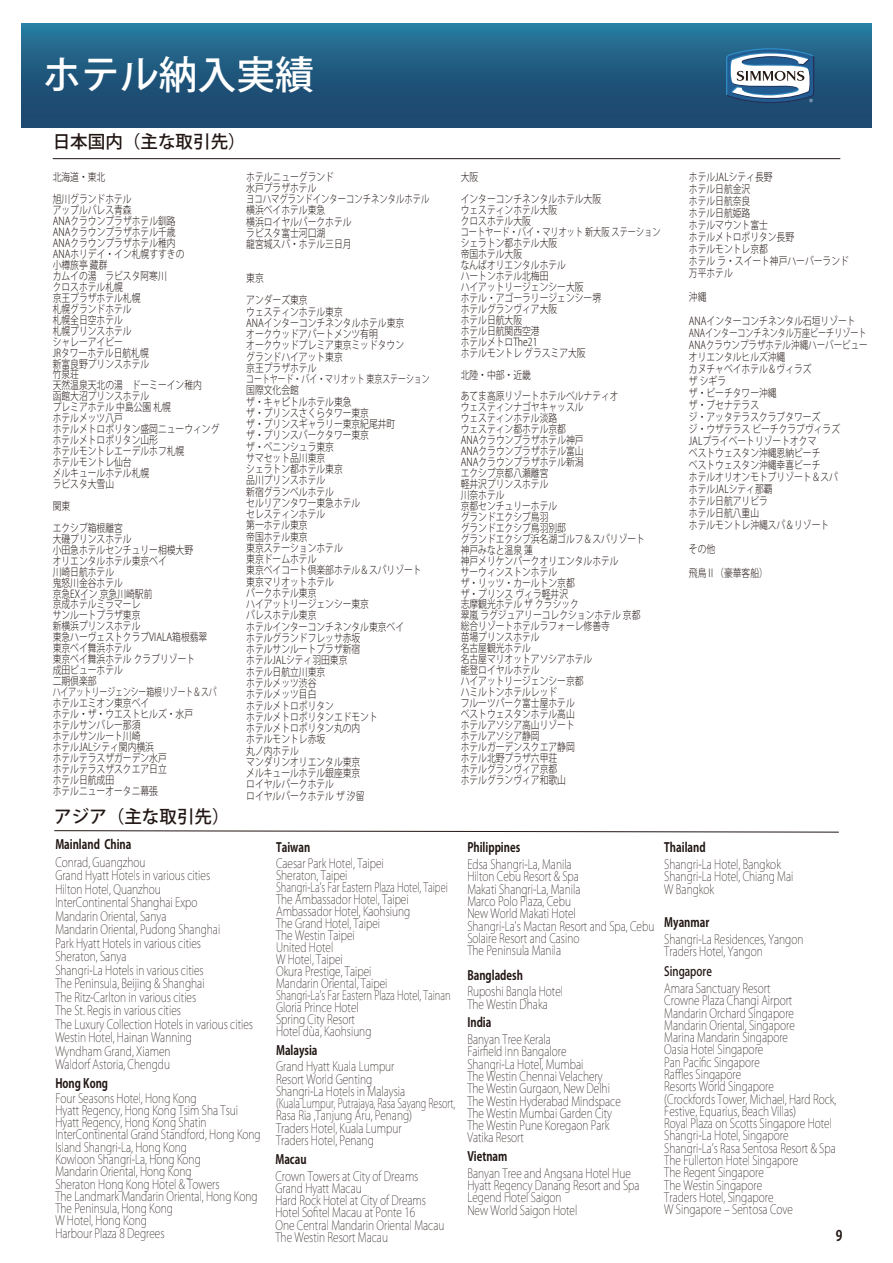
<style>
.page{position:relative;width:893px;height:1263px;background:#fff}
.page>*{position:absolute;margin:0;border:0;box-sizing:border-box;transform-origin:0 0}
.t1{font:500 38.85px "Koz Go Pro";color:#fff}
.t2{font:500 17.55px "Koz Go Pro";color:#211613}
.t3{font:200 12.75px/12.3px "Koz Go Pro";color:#211613;scale:.8 1}
.t4{font:700 12.75px "Koz Go Pro";color:#211613;scale:.8 1}
.t5{font:500 12.75px "Koz Go Pro";color:#211613;scale:.8 1}
.t6{font:300 10.95px/10.9px "Koz Go Pro";color:#211613;scale:.8 1}
.t7{font:300 10.95px/12px "Koz Go Pro";color:#211613;scale:.74 1}
</style>
<div class="page">
<div style="left:22px;top:24px;width:849px;height:104px;background:linear-gradient(to bottom,#257599,#1c4068)"></div>
<hr style="left:53px;top:158px;width:787px;height:1px;background:#211613">
<svg style="left:54px;top:830px;width:785px;height:3px"></svg>
<svg style="left:726px;top:46px;width:88px;height:59px"></svg>
<h1 class="t1" style="left:42px;top:50px;width:273px">ホテル納入実績</h1>
<h2 class="t2" style="left:53px;top:131px;width:195px">日本国内（主な取引先）</h2>
<p class="t6" style="left:53px;top:166px;width:100px;line-height:21.9px">北海道・東北<br>旭川グランドホテル</p>
<p class="t6" style="left:53px;top:205px;width:210px">アップルパレス青森<br>ANAクラウンプラザホテル釧路<br>ANAクラウンプラザホテル千歳<br>ANAクラウンプラザホテル稚内<br>ANAホリデイ・イン札幌すすきの<br>小樽旅亭 藏群<br>カムイの湯　ラビスタ阿寒川<br>クロスホテル札幌<br>京王プラザホテル札幌<br>札幌グランドホテル<br>札幌全日空ホテル<br>札幌プリンスホテル<br>シャレーアイビー<br>JRタワーホテル日航札幌<br>新富良野プリンスホテル<br>竹泉荘<br>天然温泉天北の湯　ドーミーイン稚内<br>函館大沼プリンスホテル<br>プレミアホテル 中島公園 札幌<br>ホテルメッツ八戸<br>ホテルメトロポリタン盛岡ニューウィングホテルメトロポリタン山形<br>ホテルモントレエーデルホフ札幌<br>ホテルモントレ仙台<br>メルキュールホテル札幌<br>ラビスタ大雪山</p>
<p class="t6" style="left:53px;top:495px;width:89px;line-height:21.9px">関東<br>エクシブ箱根離宮</p>
<p class="t6" style="left:53px;top:533px;width:206px">大磯プリンスホテル<br>小田急ホテルセンチュリー相模大野<br>オリエンタルホテル東京ベイ<br>川崎日航ホテル<br>鬼怒川金谷ホテル<br>京急EXイン 京急川崎駅前<br>京成ホテルミラマーレ<br>サンルートプラザ東京<br>新横浜プリンスホテル<br>東急ハーヴェストクラブVIALA箱根翡翠東京ベイ舞浜ホテル<br>東京ベイ舞浜ホテル クラブリゾート<br>成田ビューホテル<br>二期倶楽部<br>ハイアットリージェンシー箱根リゾート＆スパホテルエミオン東京ベイ<br>ホテル・ザ・ウエストヒルズ・水戸<br>ホテルサンバレー那須<br>ホテルサンルート川崎<br>ホテルJALシティ関内横浜<br>ホテルテラスザガーデン水戸<br>ホテルテラスザスクエア日立<br>ホテル日航成田<br>ホテルニューオータニ幕張</p>
<h2 class="t2" style="left:54px;top:805px;width:177px">アジア（主な取引先）</h2>
<p class="t6" style="left:246px;top:171px;width:231px">ホテルニューグランド<br>水戸プラザホテル<br>ヨコハマグランドインターコンチネンタルホテル横浜ベイホテル東急<br>横浜ロイヤルパークホテル<br>ラビスタ富士河口湖<br>龍宮城スパ・ホテル三日月</p>
<p class="t6" style="left:246px;top:267px;width:78px;line-height:22.5px">東京<br>アンダーズ東京</p>
<p class="t6" style="left:246px;top:306px;width:231px">ウェスティンホテル東京<br>ANAインターコンチネンタルホテル東京<br>オークウッドアパートメンツ有明<br>オークウッドプレミア東京ミッドタウン<br>グランドハイアット東京<br>京王プラザホテル<br>コートヤード・バイ・マリオット 東京ステーション国際文化会館<br>ザ・キャピトルホテル東急<br>ザ・プリンスさくらタワー東京<br>ザ・プリンスギャラリー東京紀尾井町<br>ザ・プリンスパークタワー東京<br>ザ・ペニンシュラ東京<br>サマセット品川東京<br>シェラトン都ホテル東京<br>品川プリンスホテル<br>新宿グランベルホテル<br>セルリアンタワー東急ホテル<br>セレスティンホテル<br>第一ホテル東京<br>帝国ホテル東京<br>東京ステーションホテル<br>東京ドームホテル<br>東京ベイコート倶楽部ホテル＆スパリゾート東京マリオットホテル<br>パークホテル東京<br>ハイアットリージェンシー東京<br>パレスホテル東京<br>ホテルインターコンチネンタル東京ベイ<br>ホテルグランドフレッサ赤坂<br>ホテルサンルートプラザ新宿<br>ホテルJALシティ羽田東京<br>ホテル日航立川東京<br>ホテルメッツ渋谷<br>ホテルメッツ目白<br>ホテルメトロポリタン<br>ホテルメトロポリタンエドモント<br>ホテルメトロポリタン丸の内<br>ホテルモントレ赤坂<br>丸ノ内ホテル<br>マンダリンオリエンタル東京<br>メルキュールホテル銀座東京<br>ロイヤルパークホテル<br>ロイヤルパークホテル ザ 汐留</p>
<p class="t6" style="left:461px;top:167px;width:177px;line-height:21.9px">大阪<br>インターコンチネンタルホテル大阪</p>
<p class="t6" style="left:461px;top:205px;width:251px">ウェスティンホテル大阪<br>クロスホテル大阪<br>コートヤード・バイ・マリオット 新大阪 ステーションシェラトン都ホテル大阪<br>帝国ホテル大阪<br>なんばオリエンタルホテル<br>ハートンホテル北梅田<br>ハイアットリージェンシー大阪<br>ホテル・アゴーラリージェンシー堺<br>ホテルグランヴィア大阪<br>ホテル日航大阪<br>ホテル日航関西空港<br>ホテルメトロThe21<br>ホテルモントレ グラスミア大阪</p>
<p class="t6" style="left:461px;top:364px;width:199px;line-height:21.9px">北陸・中部・近畿<br>あてま高原リゾートホテルベルナティオ</p>
<p class="t6" style="left:461px;top:402px;width:232px">ウェスティンナゴヤキャッスル<br>ウェスティンホテル淡路<br>ウェスティン都ホテル京都<br>ANAクラウンプラザホテル神戸<br>ANAクラウンプラザホテル富山<br>ANAクラウンプラザホテル新潟<br>エクシブ京都八瀬離宮<br>軽井沢プリンスホテル<br>川奈ホテル<br>京都センチュリーホテル<br>グランドエクシブ鳥羽<br>グランドエクシブ鳥羽別邸<br>グランドエクシブ浜名湖ゴルフ＆スパリゾート神戸みなと温泉 蓮<br>神戸メリケンパークオリエンタルホテル<br>サーウィンストンホテル<br>ザ・リッツ・カールトン京都<br>ザ・プリンス ヴィラ軽井沢<br>志摩観光ホテル ザ クラシック<br>翠嵐 ラグジュアリーコレクションホテル 京都総合リゾートホテルラフォーレ修善寺<br>苗場プリンスホテル<br>名古屋観光ホテル<br>名古屋マリオットアソシアホテル<br>能登ロイヤルホテル<br>ハイアットリージェンシー京都<br>ハミルトンホテルレッド<br>フルーツパーク富士屋ホテル<br>ベストウェスタンホテル高山<br>ホテルアソシア高山リゾート　　<br>ホテルアソシア静岡<br>ホテルガーデンスクエア静岡<br>ホテル北野プラザ六甲荘<br>ホテルグランヴィア京都<br>ホテルグランヴィア和歌山</p>
<p class="t6" style="left:689px;top:171px;width:202px;line-height:12px">ホテルJALシティ長野<br>ホテル日航金沢<br>ホテル日航奈良<br>ホテル日航姫路<br>ホテルマウント富士<br>ホテルメトロポリタン長野<br>ホテルモントレ京都<br>ホテル ラ・スイート神戸ハーバーランド万平ホテル</p>
<p class="t6" style="left:689px;top:285px;width:210px;line-height:24px">沖縄<br>ANAインターコンチネンタル石垣リゾート</p>
<p class="t7" style="left:689px;top:327px;width:243px">ANAインターコンチネンタル万座ビーチリゾート<br>ANAクラウンプラザホテル沖縄ハーバービューオリエンタルヒルズ沖縄<br>カヌチャベイホテル＆ヴィラズ<br>ザ シギラ<br>ザ・ビーチタワー沖縄<br>ザ・ブセナテラス<br>ジ・アッタテラスクラブタワーズ<br>ジ・ウザテラス ビーチクラブヴィラズ<br>JALプライベートリゾートオクマ<br>ベストウェスタン沖縄恩納ビーチ<br>ベストウェスタン沖縄幸喜ビーチ<br>ホテルオリオンモトブリゾート＆スパ<br>ホテルJALシティ那覇<br>ホテル日航アリビラ<br>ホテル日航八重山<br>ホテルモントレ沖縄スパ＆リゾート</p>
<p class="t6" style="left:689px;top:537px;width:100px;line-height:24px">その他<br>飛鳥Ⅱ（豪華客船）</p>
<p class="t4" style="left:55px;top:836px;width:97px">Mainland China</p>
<p class="t3" style="left:55px;top:855px;width:249px;line-height:13.5px">Conrad, Guangzhou<br>Grand Hyatt Hotels in various cities<br>Hilton Hotel, Quanzhou<br>InterContinental Shanghai Expo<br>Mandarin Oriental, Sanya<br>Mandarin Oriental, Pudong Shanghai<br>Park Hyatt Hotels in various cities<br>Sheraton, Sanya<br>Shangri-La Hotels in various cities<br>The Peninsula, Beijing &amp; Shanghai<br>The Ritz-Carlton in various cities<br>The St. Regis in various cities<br>The Luxury Collection Hotels in various cities<br>Westin Hotel, Hainan Wanning<br>Wyndham Grand, Xiamen<br>Waldorf Astoria, Chengdu</p>
<p class="t4" style="left:55px;top:1075px;width:68px">Hong Kong</p>
<p class="t3" style="left:55px;top:1092px;width:258px">Four Seasons Hotel, Hong Kong<br>Hyatt Regency, Hong Kong Tsim Sha Tsui<br>Hyatt Regency, Hong Kong Shatin<br>InterContinental Grand Standford, Hong Kong<br>Island Shangri-La, Hong Kong<br>Kowloon Shangri-La, Hong Kong<br>Mandarin Oriental, Hong Kong<br>Sheraton Hong Kong Hotel &amp; Towers<br>The Landmark Mandarin Oriental, Hong Kong<br>The Peninsula, Hong Kong<br>W Hotel, Hong Kong<br>Harbour Plaza 8 Degrees</p>
<p class="t4" style="left:276px;top:839px;width:44px">Taiwan</p>
<p class="t3" style="left:276px;top:857px;width:220px">Caesar Park Hotel, Taipei<br>Sheraton, Taipei<br>Shangri-Laʼs Far Eastern Plaza Hotel, Taipei<br>The Ambassador Hotel, Taipei<br>Ambassador Hotel, Kaohsiung<br>The Grand Hotel, Taipei<br>The Westin Taipei<br>United Hotel<br>W Hotel, Taipei<br>Okura Prestige, Taipei<br>Mandarin Oriental, Taipei<br>Shangri-Laʼs Far Eastern Plaza Hotel, Tainan<br>Gloria Prince Hotel<br>Spring City Resort<br>Hotel dùa, Kaohsiung</p>
<p class="t4" style="left:276px;top:1042px;width:53px">Malaysia</p>
<p class="t3" style="left:276px;top:1060px;width:225px">Grand Hyatt Kuala Lumpur<br>Resort World Genting<br>Shangri-La Hotels in Malaysia<br>(Kuala Lumpur, Putrajaya, Rasa Sayang Resort,<br>Rasa Ria ,Tanjung Aru, Penang)<br>Traders Hotel, Kuala Lumpur<br>Traders Hotel, Penang</p>
<p class="t4" style="left:275px;top:1151px;width:40px">Macau</p>
<p class="t3" style="left:275px;top:1169px;width:213px">Crown Towers at City of Dreams<br>Grand Hyatt Macau<br>Hard Rock Hotel at City of Dreams<br>Hotel Sofitel Macau at Ponte 16<br>One Central Mandarin Oriental Macau<br>The Westin Resort Macau</p>
<p class="t4" style="left:467px;top:839px;width:68px">Philippines</p>
<p class="t3" style="left:467px;top:858px;width:235px">Edsa Shangri-La, Manila<br>Hilton Cebu Resort &amp; Spa<br>Makati Shangri-La, Manila<br>Marco Polo Plaza, Cebu<br>New World Makati Hotel<br>Shangri-La's Mactan Resort and Spa, Cebu<br>Solaire Resort and Casino<br>The Peninsula Manila</p>
<p class="t4" style="left:467px;top:967px;width:71px">Bangladesh</p>
<p class="t3" style="left:467px;top:985px;width:121px">Ruposhi Bangla Hotel<br>The Westin Dhaka</p>
<p class="t4" style="left:467px;top:1014px;width:32px">India</p>
<p class="t3" style="left:467px;top:1033px;width:193px">Banyan Tree Kerala<br>Fairfield Inn Bangalore<br>Shangri-La Hotel, Mumbai<br>The Westin Chennai Velachery<br>The Westin Gurgaon, New Delhi<br>The Westin Hyderabad Mindspace<br>The Westin Mumbai Garden City<br>The Westin Pune Koregaon Park<br>Vatika Resort</p>
<p class="t4" style="left:467px;top:1148px;width:52px">Vietnam</p>
<p class="t3" style="left:467px;top:1167px;width:217px">Banyan Tree and Angsana Hotel Hue<br>Hyatt Regency Danang Resort and Spa<br>Legend Hotel Saigon<br>New World Saigon Hotel</p>
<p class="t4" style="left:664px;top:839px;width:53px">Thailand</p>
<p class="t3" style="left:664px;top:858px;width:163px">Shangri-La Hotel, Bangkok<br>Shangri-La Hotel, Chiang Mai<br>W Bangkok</p>
<p class="t4" style="left:664px;top:914px;width:58px">Myanmar</p>
<p class="t3" style="left:664px;top:933px;width:175px">Shangri-La Residences, Yangon<br>Traders Hotel, Yangon</p>
<p class="t5" style="left:664px;top:963px;width:61px">Singapore</p>
<p class="t3" style="left:664px;top:982px;width:216px">Amara Sanctuary Resort<br>Crowne Plaza Changi Airport<br>Mandarin Orchard Singapore<br>Mandarin Oriental, Singapore<br>Marina Mandarin Singapore<br>Oasia Hotel Singapore<br>Pan Pacific Singapore<br>Raffles Singapore<br>Resorts World Singapore<br>(Crockfords Tower, Michael, Hard Rock,<br>Festive, Equarius, Beach Villas)<br>Royal Plaza on Scotts Singapore Hotel<br>Shangri-La Hotel, Singapore<br>Shangri-Laʼs Rasa Sentosa Resort &amp; Spa<br>The Fullerton Hotel Singapore<br>The Regent Singapore<br>The Westin Singapore<br>Traders Hotel, Singapore<br>W Singapore ‒ Sentosa Cove</p>
</div>
